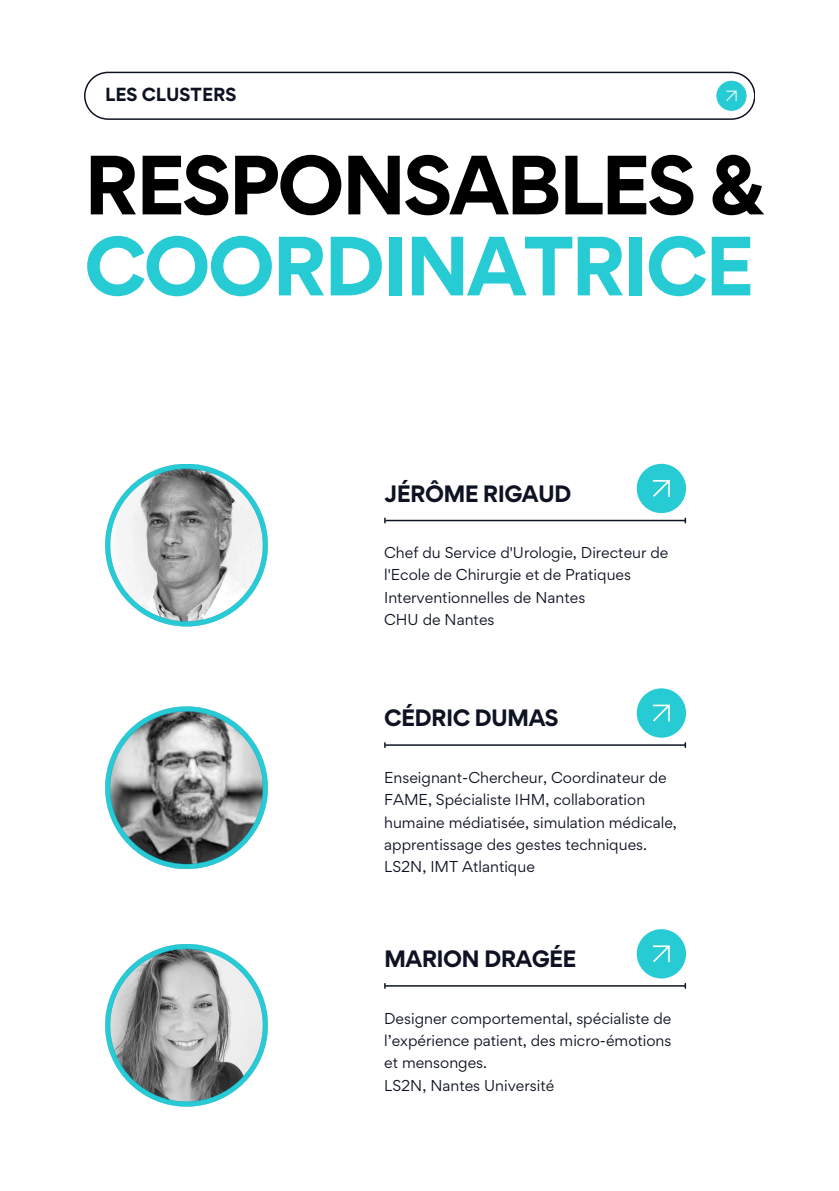
<style>
.page{position:relative;width:839px;height:1191px;background:#fff}
.page>*{position:absolute;margin:0;border:0;box-sizing:border-box;transform-origin:0 0}
.t1{font:700 75px/81px "Gordita";letter-spacing:-.04em;color:#000}
.t2{font:700 21.2px "Gordita";letter-spacing:-.03em;color:#0e1323}
.t3{font:700 17px "Gordita";color:#0e1323}
.t4{font:14px/22.2px "Gordita";color:#0e1323}
.s1{color:#27cbd4}
</style>
<div class="page">
<svg style="left:84px;top:72px;width:670px;height:48px"></svg>
<hr style="left:385px;top:985px;width:300px;height:2px;background:#0e1323">
<hr style="left:385px;top:744px;width:300px;height:2px;background:#0e1323">
<hr style="left:385px;top:520px;width:300px;height:1px;background:#0e1323">
<div style="left:636px;top:929px;width:50px;height:50px;background:#27cbd4;border-radius:50%"></div>
<div style="left:636px;top:688px;width:50px;height:50px;background:#27cbd4;border-radius:50%"></div>
<div style="left:636px;top:464px;width:50px;height:49px;background:#27cbd4;border-radius:50%"></div>
<svg style="left:653px;top:946px;width:16px;height:16px"></svg>
<svg style="left:653px;top:705px;width:16px;height:16px"></svg>
<svg style="left:653px;top:480px;width:16px;height:17px"></svg>
<svg style="left:105px;top:464px;width:163px;height:162px"></svg>
<svg style="left:105px;top:706px;width:163px;height:163px"></svg>
<svg style="left:105px;top:944px;width:163px;height:163px"></svg>
<p class="t3" style="left:105px;top:83px;width:133px">LES CLUSTERS</p>
<h4 class="t1" style="left:84px;top:144px;width:683px">RESPONSABLES &amp;<br><span class="s1">COORDINATRICE</span></h4>
<p class="t2" style="left:384px;top:479px;width:189px">JÉRÔME RIGAUD</p>
<p class="t4" style="left:384px;top:541px;width:286px">Chef du Service d'Urologie, Directeur de l'Ecole de Chirurgie et de Pratiques<br>Interventionnelles de Nantes<br>CHU de Nantes</p>
<p class="t2" style="left:384px;top:704px;width:176px">CÉDRIC DUMAS</p>
<p class="t4" style="left:384px;top:767px;width:294px">Enseignant-Chercheur, Coordinateur de FAME, Spécialiste IHM, collaboration humaine médiatisée, simulation médicale, apprentissage des gestes techniques.<br>LS2N, IMT Atlantique</p>
<h2 class="t2" style="left:384px;top:945px;width:194px">MARION DRAGÉE</h2>
<p class="t4" style="left:384px;top:1007px;width:289px">Designer comportemental, spécialiste de l’expérience patient, des micro-émotions et mensonges.<br>LS2N, Nantes Université</p>
</div>
